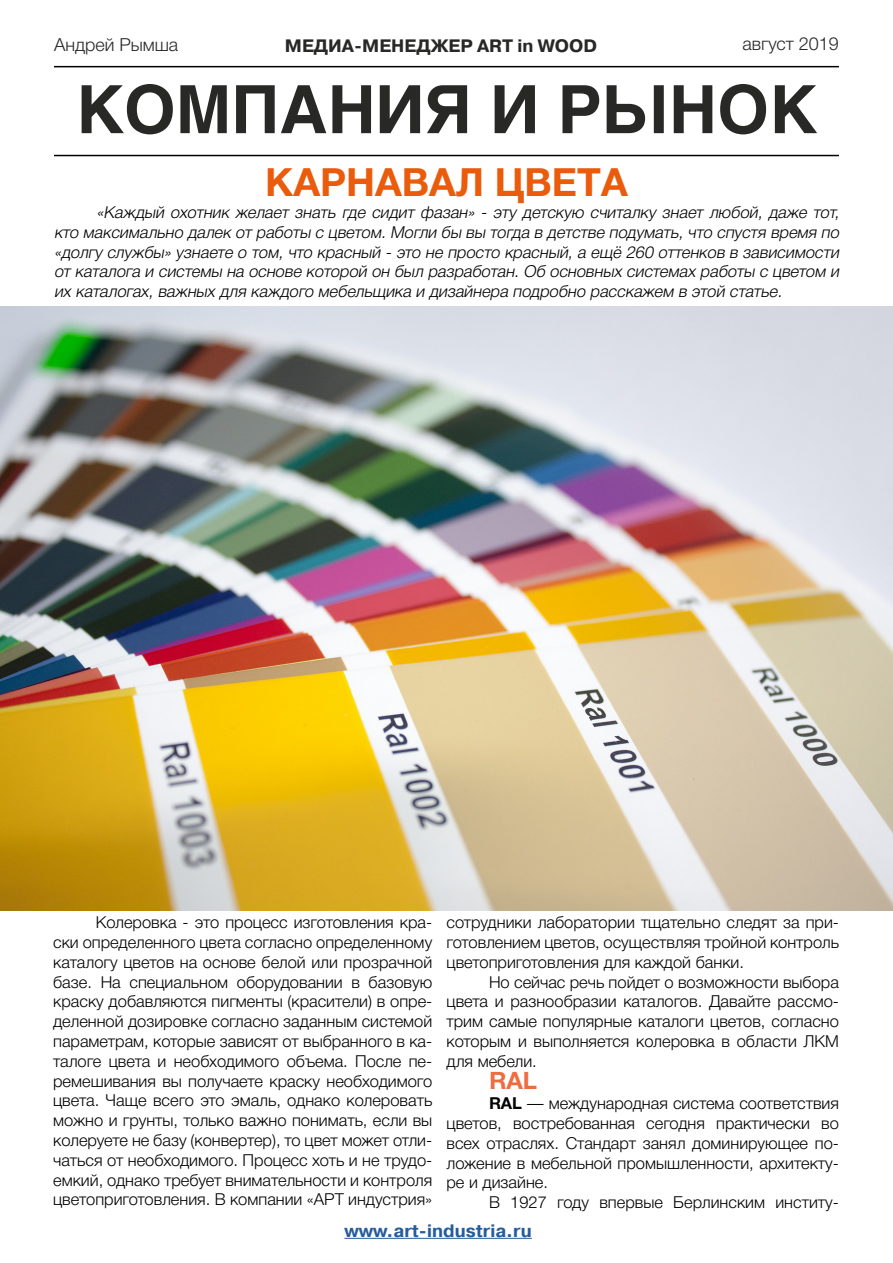
<style>
.page{position:relative;width:893px;height:1263px;background:#fff}
.page>*{position:absolute;margin:0;border:0;box-sizing:border-box;transform-origin:0 0}
.t1{font:700 66px "Helios";color:#282827}
.t2{font:700 39px "Helvetica Neue Cyr";color:#ea5b0b}
.t3{font:700 24px "Helvetica Neue Cyr";color:#ed6d41}
.t4{font:700 18px "Pragmatica C";color:#282827}
.t5{font:300 18px "Helvetica Neue Cyr";color:#282827}
.t6{font:700 18px "Pragmatica C";color:#275b9b}
.t7{font:300 16.5px/19.8px "Helvetica Neue Cyr";color:#000;text-align:justify}
.t8{font:italic 300 16.5px/19.8px "Helvetica Neue Cyr";color:#000;text-align:justify}
.s1{font-weight:700}
</style>
<div class="page">
<hr style="left:344px;top:1238px;width:188px;height:1px;background:#275b9b">
<hr style="left:54px;top:66px;width:785px;height:1px;background:#000">
<hr style="left:54px;top:155px;width:785px;height:1px;background:#000">
<img style="left:0;top:307px;width:893px;height:604px">
<p class="t5" style="left:54px;top:35px;width:126px">Андрей Рымша</p>
<p class="t4" style="left:285px;top:35px;width:314px">МЕДИА-МЕНЕДЖЕР ART in WOOD</p>
<p class="t5" style="left:743px;top:34px;width:98px">август 2019</p>
<h1 class="t1" style="left:76px;top:71px;width:743px">КОМПАНИЯ И РЫНОК</h1>
<h2 class="t2" style="left:265px;top:160px;width:364px">КАРНАВАЛ ЦВЕТА</h2>
<p class="t8" style="left:54px;top:202px;width:790px;text-indent:43px">«Каждый охотник желает знать где сидит фазан» - эту детскую считалку знает любой, даже тот, кто максимально далек от работы с цветом. Могли бы вы тогда в детстве подумать, что спустя время по «долгу службы» узнаете о том, что красный - это не просто красный, а ещё 260 оттенков в зависимости от каталога и системы на основе которой он был разработан. Об основных системах работы с цветом и их каталогах, важных для каждого мебельщика и дизайнера подробно расскажем в этой статье.</p>
<p class="t7" style="left:53px;top:913px;width:381px;text-indent:43px">Колеровка - это процесс изготовления кра&shy;ски определенного цвета согласно определенному каталогу цветов на основе белой или прозрачной базе. На специальном оборудовании в базовую краску добавляются пигменты (красители) в опре&shy;деленной дозировке согласно заданным системой параметрам, которые зависят от выбранного в ка&shy;талоге цвета и необходимого объема. После пе&shy;ремешивания вы получаете краску необходимого цвета. Чаще всего это эмаль, однако колеровать можно и грунты, только важно понимать, если вы колеруете не базу (конвертер), то цвет может отли&shy;чаться от необходимого. Процесс хоть и не трудо&shy;емкий, однако требует внимательности и контроля цветоприготовления. В компании «АРТ индустрия»</p>
<p class="t7" style="left:446px;top:913px;width:394px">сотрудники лаборатории тщательно следят за при&shy;готовлением цветов, осуществляя тройной контроль цветоприготовления для каждой банки.</p>
<p class="t7" style="left:446px;top:972px;width:394px;text-indent:43px">Но сейчас речь пойдет о возможности выбора цвета и разнообразии каталогов. Давайте рассмо&shy;трим самые популярные каталоги цветов, согласно которым и выполняется колеровка в области ЛКМ для мебели.</p>
<h3 class="t3" style="left:489px;top:1067px;width:49px">RAL</h3>
<p class="t7" style="left:446px;top:1093px;width:394px;text-indent:43px"><span class="s1">RAL</span> — международная система соответствия цветов, востребованная сегодня практически во всех отраслях. Стандарт занял доминирующее по&shy;ложение в мебельной промышленности, архитекту&shy;ре и дизайне.</p>
<p class="t7" style="left:489px;top:1192px;width:351px">В 1927 году впервые Берлинским институ-</p>
<p class="t6" style="left:344px;top:1220px;width:189px">www.art-industria.ru</p>
</div>
